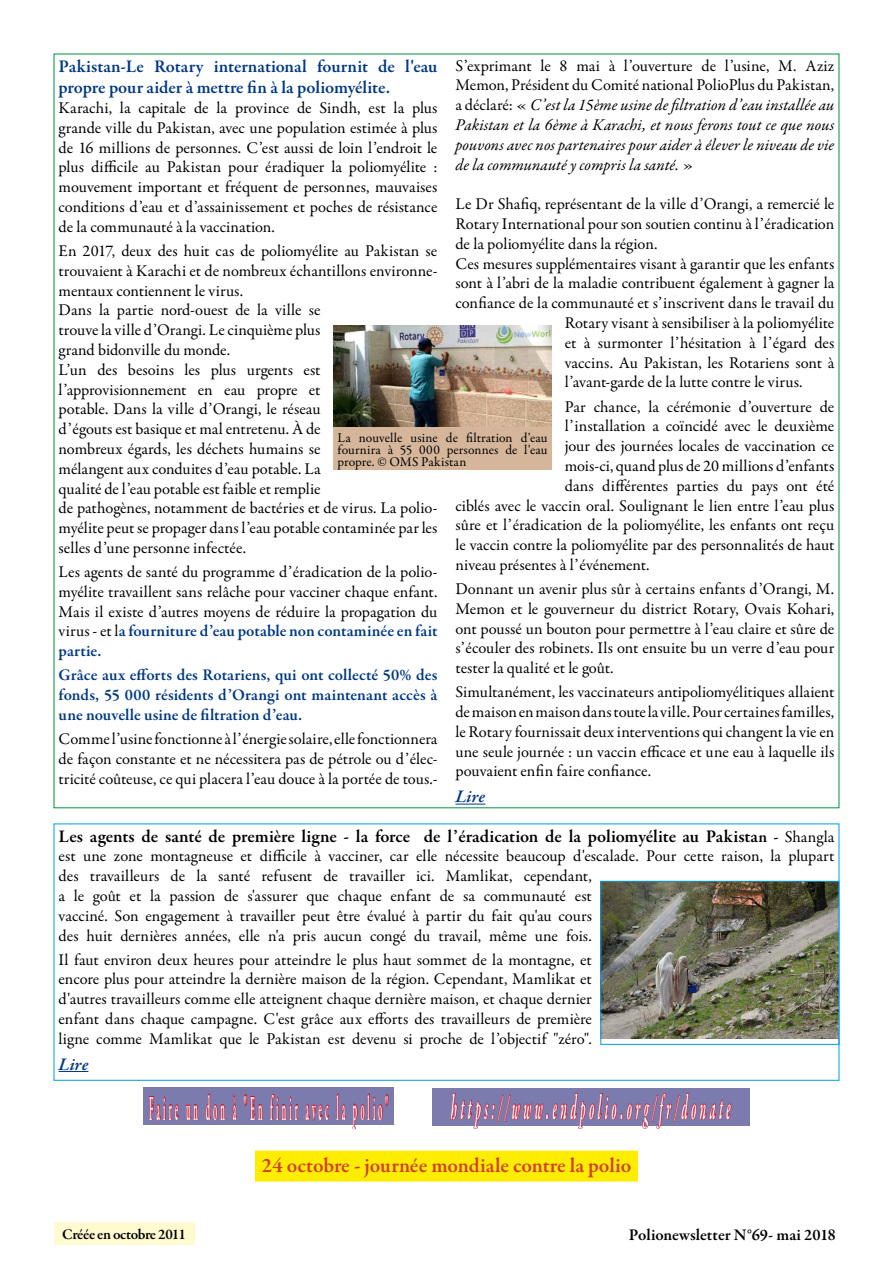
<style>
.page{position:relative;width:893px;height:1263px;background:#fff}
.page>*{position:absolute;margin:0;border:0;box-sizing:border-box;transform-origin:0 0}
.t1{font:italic 600 36px "Garamond Premr Pro";letter-spacing:.275em;color:#fff;scale:.34 1}
.t2{font:600 36px "Garamond Premr Pro";letter-spacing:.355em;color:#fff;scale:.24 1}
.t3{font:600 21px "Garamond Premr Pro";letter-spacing:-.01em;color:#d23e2d}
.t4{font:600 18px "Garamond Premr Pro";letter-spacing:-.005em;color:#000}
.t5{font:600 18px/21.6px "Garamond Premr Pro";letter-spacing:-.005em;color:#003882}
.t6{font:italic 600 18px "Garamond Premr Pro";color:#003882}
.t7{font:16.5px/19.8px "Garamond Premr Pro";letter-spacing:-.005em;color:#000;text-align:justify}
.t8{font:italic 16.5px/19.8px "Garamond Premr Pro";letter-spacing:.005em;color:#000;text-align:justify}
.t9{font:600 16.5px/19.8px "Garamond Premr Pro";color:#003882;text-align:justify}
.t10{font:600 16.5px "Garamond Premr Pro";color:#000}
.t11{font:600 15px "Garamond Premr Pro";letter-spacing:-.03em;color:#000}
.t12{font:13.5px/12px "Garamond Premr Pro";letter-spacing:.005em;color:#000;text-align:justify}
.s1{font-style:normal}
.s2{font-weight:600;color:#003882}
.s3{font-size:16.5px}
.s4{font-weight:400;font-size:16.5px}
</style>
<div class="page">
<div style="left:54px;top:1222px;width:140px;height:23px;background:#fffad0"></div>
<hr style="left:455px;top:804px;width:30px;height:1px;background:#003882">
<img style="left:333px;top:326px;width:219px;height:101px">
<div style="left:333px;top:428px;width:219px;height:42px;background:#d5b69a"></div>
<svg style="left:59px;top:1071px;width:29px;height:1px"></svg>
<img style="left:602px;top:883px;width:235px;height:155px">
<div style="left:600px;top:881px;width:239px;height:164px;border:1px solid #009ee0"></div>
<div style="left:143px;top:1088px;width:251px;height:37px;background:#7b7bae"></div>
<svg style="left:149px;top:1096px;width:30px;height:25px"></svg>
<svg style="left:185px;top:1104px;width:14px;height:17px"></svg>
<svg style="left:205px;top:1093px;width:21px;height:28px"></svg>
<svg style="left:232px;top:1095px;width:5px;height:26px"></svg>
<svg style="left:244px;top:1094px;width:19px;height:26px"></svg>
<svg style="left:270px;top:1093px;width:29px;height:27px"></svg>
<svg style="left:305px;top:1104px;width:24px;height:17px"></svg>
<svg style="left:336px;top:1093px;width:10px;height:28px"></svg>
<svg style="left:352px;top:1093px;width:37px;height:36px"></svg>
<div style="left:432px;top:1088px;width:318px;height:38px;background:#7b7bae"></div>
<svg style="left:450px;top:1092px;width:281px;height:37px"></svg>
<div style="left:256px;top:1151px;width:381px;height:30px;background:#ffed00"></div>
<div style="left:255px;top:1150px;width:383px;height:31px;border:2px solid #ffed00"></div>
<p class="t8" style="left:455px;top:56px;width:380px"><span class="s1">S’exprimant le 8 mai à l’ouverture de l’usine, M. Aziz Memon, Président du Comité national PolioPlus du Pakistan, a déclaré: «</span> C’est la 15ème usine de filtration d’eau installée au Pakistan et la 6ème à Karachi, et nous ferons tout ce que nous pouvons avec nos partenaires pour aider à élever le niveau de vie de la communauté y compris la santé. <span class="s1">»</span></p>
<p class="t7" style="left:455px;top:194px;width:380px">Le Dr Shafiq, représentant de la ville d’Orangi, a remercié le</p>
<p class="t7" style="left:455px;top:214px;width:380px">Rotary International pour son soutien continu à l’éradication</p>
<p class="t7" style="left:455px;top:234px;width:203px">de la poliomyélite dans la région.</p>
<p class="t7" style="left:455px;top:254px;width:380px">Ces mesures supplémentaires visant à garantir que les enfants</p>
<p class="t7" style="left:455px;top:274px;width:380px">sont à l’abri de la maladie contribuent également à gagner la</p>
<p class="t7" style="left:455px;top:293px;width:380px">confiance de la communauté et s’inscrivent dans le travail du</p>
<p class="t7" style="left:565px;top:313px;width:271px">Rotary visant à sensibiliser à la poliomyélite</p>
<p class="t7" style="left:565px;top:333px;width:271px">et à surmonter l’hésitation à l’égard des</p>
<p class="t7" style="left:565px;top:353px;width:271px">vaccins. Au Pakistan, les Rotariens sont à</p>
<p class="t7" style="left:565px;top:373px;width:239px">l’avant-garde de la lutte contre le virus.</p>
<p class="t7" style="left:565px;top:397px;width:271px">Par chance, la cérémonie d’ouverture de</p>
<p class="t7" style="left:565px;top:417px;width:271px">l’installation a coïncidé avec le deuxième</p>
<p class="t7" style="left:565px;top:436px;width:271px">jour des journées locales de vaccination ce</p>
<p class="t7" style="left:565px;top:456px;width:271px">mois-ci, quand plus de 20 millions d’enfants</p>
<p class="t7" style="left:565px;top:476px;width:271px">dans différentes parties du pays ont été</p>
<p class="t7" style="left:455px;top:496px;width:380px">ciblés avec le vaccin oral. Soulignant le lien entre l’eau plus</p>
<p class="t7" style="left:455px;top:516px;width:380px">sûre et l’éradication de la poliomyélite, les enfants ont reçu</p>
<p class="t7" style="left:455px;top:535px;width:380px">le vaccin contre la poliomyélite par des personnalités de haut</p>
<p class="t7" style="left:455px;top:555px;width:196px">niveau présentes à l’événement.</p>
<p class="t7" style="left:455px;top:579px;width:380px">Donnant un avenir plus sûr à certains enfants d’Orangi, M.<br>Memon et le gouverneur du district Rotary, Ovais Kohari, ont poussé un bouton pour permettre à l’eau claire et sûre de s’écouler des robinets. Ils ont ensuite bu un verre d’eau pour tester la qualité et le goût.</p>
<p class="t7" style="left:455px;top:682px;width:380px">Simultanément, les vaccinateurs antipoliomyélitiques allaient de maison en maison dans toute la ville. Pour certaines familles, le Rotary fournissait deux interventions qui changent la vie en une seule journée : un vaccin efficace et une eau à laquelle ils pouvaient enfin faire confiance.</p>
<p class="t6" style="left:455px;top:785px;width:31px">Lire</p>
<p class="t5" style="left:59px;top:56px;width:380px">Pakistan-Le Rotary international fournit de l'eau propre pour aider à mettre fin à la poliomyélite.</p>
<p class="t7" style="left:59px;top:98px;width:380px">Karachi, la capitale de la province de Sindh, est la plus grande ville du Pakistan, avec une population estimée à plus de 16 millions de personnes. C’est aussi de loin l’endroit le plus difficile au Pakistan pour éradiquer la poliomyélite : mouvement important et fréquent de personnes, mauvaises conditions d’eau et d’assainissement et poches de résistance de la communauté à la vaccination.</p>
<p class="t7" style="left:59px;top:241px;width:380px;text-align:left">En 2017, deux des huit cas de poliomyélite au Pakistan se trouvaient à Karachi et de nombreux échantillons environne&shy;mentaux contiennent le virus.<br>Dans la partie nord-ouest de la ville se<br>trouve la ville d’Orangi. Le cinquième plus<br>grand bidonville du monde.<br>L’un des besoins les plus urgents est l’approvisionnement en eau propre et<br>potable. Dans la ville d’Orangi, le réseau<br>d’égouts est basique et mal entretenu. À de<br>nombreux égards, les déchets humains se<br>mélangent aux conduites d’eau potable. La<br>qualité de l’eau potable est faible et remplie<br>de pathogènes, notamment de bactéries et de virus. La polio&shy;myélite peut se propager dans l’eau potable contaminée par les selles d’une personne infectée.</p>
<p class="t7" style="left:59px;top:562px;width:380px">Les agents de santé du programme d’éradication de la polio&shy;myélite travaillent sans relâche pour vacciner chaque enfant.<br>Mais il existe d’autres moyens de réduire la propagation du virus - et l<span class="s2">a fourniture d’eau potable non contaminée en fait partie.</span></p>
<p class="t9" style="left:59px;top:665px;width:380px">Grâce aux efforts des Rotariens, qui ont collecté 50% des fonds, 55 000 résidents d’Orangi ont maintenant accès à une nouvelle usine de filtration d’eau.</p>
<p class="t7" style="left:59px;top:729px;width:380px">Comme l’usine fonctionne à l’énergie solaire, elle fonctionnera de façon constante et ne nécessitera pas de pétrole ou d’élec&shy;tricité coûteuse, ce qui placera l’eau douce à la portée de tous.-</p>
<p class="t12" style="left:338px;top:432px;width:212px">La nouvelle usine de filtration d'eau fournira à 55 000 personnes de l'eau propre. © OMS Pakistan</p>
<p class="t4" style="left:59px;top:825px;width:777px">Les agents de santé de première ligne - la force de l’éradication de la poliomyélite au Pakista<span class="s3">n -</span> <span class="s4">Shangla</span></p>
<p class="t7" style="left:59px;top:847px;width:777px;text-align:left">est une zone montagneuse et difficile à vacciner, car elle nécessite beaucoup d'escalade. Pour cette raison, la plupart des travailleurs de la santé refusent de travailler ici. Mamlikat, cependant,<br>a le goût et la passion de s'assurer que chaque enfant de sa communauté est<br>vacciné. Son engagement à travailler peut être évalué à partir du fait qu'au cours<br>des huit dernières années, elle n'a pris aucun congé du travail, même une fois.</p>
<p class="t7" style="left:59px;top:950px;width:535px">Il faut environ deux heures pour atteindre le plus haut sommet de la montagne, et encore plus pour atteindre la dernière maison de la région. Cependant, Mamlikat et d'autres travailleurs comme elle atteignent chaque dernière maison, et chaque dernier enfant dans chaque campagne. C'est grâce aux efforts des travailleurs de première ligne comme Mamlikat que le Pakistan est devenu si proche de l’objectif "zéro".</p>
<p class="t6" style="left:59px;top:1053px;width:31px">Lire</p>
<h1 class="t2" style="left:149px;top:1086px;width:998px">Faire un don à "En finir avec la polio"</h1>
<h1 class="t1" style="left:451px;top:1085px;width:825px">https://www.endpolio.org/fr/donate</h1>
<p class="t3" style="left:262px;top:1152px;width:371px">24 octobre - journée mondiale contre la polio</p>
<p class="t11" style="left:62px;top:1225px;width:125px">Créée en octobre 2011</p>
<p class="t10" style="left:629px;top:1225px;width:209px">Polionewsletter N°69- mai 2018</p>
</div>
